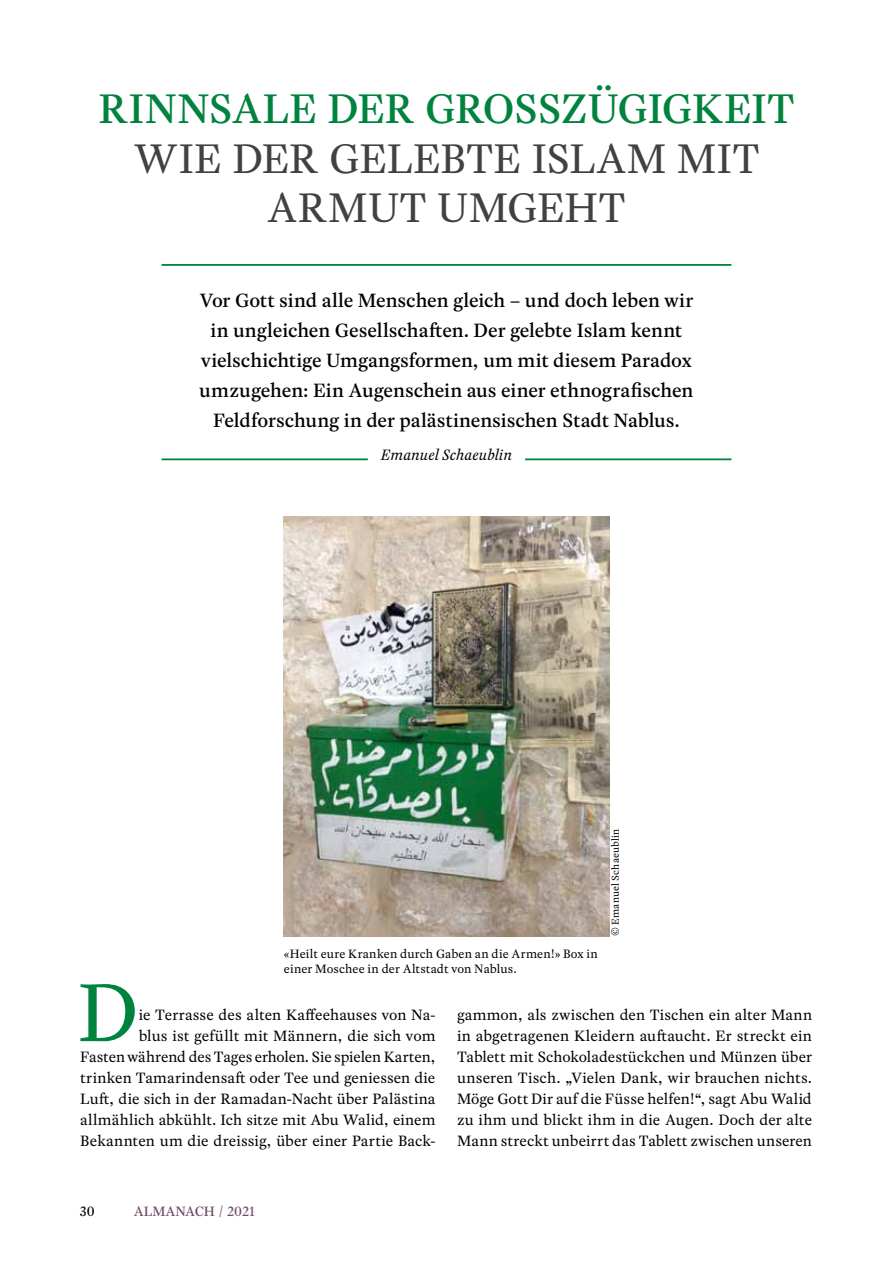
<style>
.page{position:relative;width:893px;height:1263px;background:#fff}
.page>*{position:absolute;margin:0;border:0;box-sizing:border-box;transform-origin:0 0}
.t1{font:86.4px "Rosart";color:#00833e}
.t2{font:43.5px/49.5px "Rosart";letter-spacing:.01em;color:#414042}
.t3{font:500 43.5px "Rosart";color:#00833e}
.t4{font:500 20.25px/30px "Rosart";letter-spacing:-.01em;color:#000;text-align:center}
.t5{font:15.75px/21px "Rosart";color:#000;text-align:right}
.t6{font:italic 15.75px "Rosart";letter-spacing:.01em;color:#000}
.t7{font:500 14.25px "Rosart";color:#724c68}
.t8{font:500 14.25px "Rosart";color:#000}
.t9{font:12.75px/15px "Rosart";letter-spacing:.01em;color:#000}
.t10{font:10.5px "Rosart";letter-spacing:.01em;color:#000}
</style>
<div class="page">
<hr style="left:162px;top:264px;width:569px;height:2px;background:#00833e">
<hr style="left:162px;top:458px;width:206px;height:2px;background:#00833e">
<hr style="left:525px;top:458px;width:206px;height:2px;background:#00833e">
<img style="left:284px;top:516px;width:325px;height:420px">
<h2 class="t3" style="left:98px;top:77px;width:58px">Rinnsal</h2>
<h2 class="t3" style="left:289px;top:77px;width:193px">e der Gross</h2>
<h2 class="t3" style="left:561px;top:77px;width:84px">zügigk</h2>
<h2 class="t3" style="left:724px;top:77px;width:72px">eit</h2>
<h2 class="t2" style="left:133px;top:133px;width:129px">Wie der</h2>
<h2 class="t2" style="left:329px;top:133px;width:112px">gelebte</h2>
<h2 class="t2" style="left:267px;top:133px;width:471px;text-indent:265px">Islam mit<br>Armut umgeht</h2>
<p class="t4" style="left:199px;top:285px;width:496px">Vor Gott sind alle Menschen gleich – und doch leben wir in ungleichen Gesellschaften. Der gelebte Islam kennt vielschichtige Umgangsformen, um mit diesem Paradox umzugehen: Ein Augenschein aus einer ethnografischen Feldforschung in der palästinensischen Stadt Nablus.</p>
<p class="t6" style="left:381px;top:444px;width:133px">Emanuel Schaeublin</p>
<p class="t9" style="left:284px;top:946px;width:315px">«Heilt eure Kranken durch Gaben an die Armen!» Box in einer Moschee in der Altstadt von Nablus.</p>
<p class="t10" style="left:608px;top:936px;width:109px;rotate:-90deg">© Emanuel Schaeublin</p>
<h1 class="t1" style="left:77px;top:950px;width:63px">D</h1>
<p class="t5" style="left:80px;top:1004px;width:357px">ie Terrasse des alten Kaffeehauses von Na-<br>blus ist gefüllt mit Männern, die sich vom<br>Fasten während des Tages erholen. Sie spielen Karten, trinken Tamarindensaft oder Tee und geniessen die Luft, die sich in der Ramadan-Nacht über Palästina allmählich abkühlt. Ich sitze mit Abu Walid, einem Bekannten um die dreissig, über einer Partie Back-</p>
<p class="t5" style="left:457px;top:1004px;width:357px;text-align:justify">gammon, als zwischen den Tischen ein alter Mann in abgetragenen Kleidern auftaucht. Er streckt ein Tablett mit Schokoladestückchen und Münzen über unseren Tisch. „Vielen Dank, wir brauchen nichts.<br>Möge Gott Dir auf die Füsse helfen!“, sagt Abu Walid zu ihm und blickt ihm in die Augen. Doch der alte Mann streckt unbeirrt das Tablett zwischen unseren</p>
<p class="t8" style="left:80px;top:1201px;width:16px">30</p>
<p class="t7" style="left:134px;top:1201px;width:123px">ALMANACH / 2021</p>
</div>
